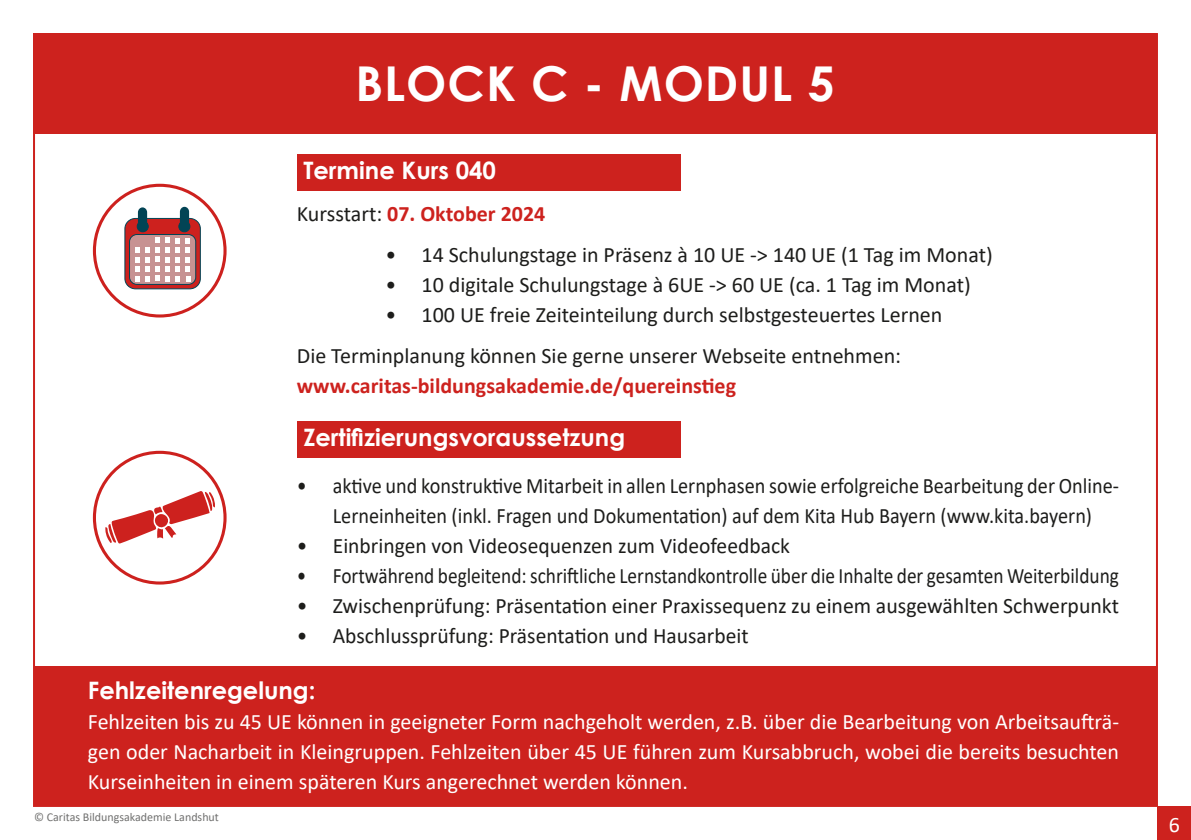
<style>
.page{position:relative;width:1191px;height:840px;background:#fff}
.page>*{position:absolute;margin:0;border:0;box-sizing:border-box;transform-origin:0 0}
.t1{font:700 48px "Century Gothic";letter-spacing:.02em;color:#fff}
.t2{font:700 24px "Century Gothic";color:#fff}
.t3{font:22px "Calibri";color:#1d1d1b}
.t4{font:22px/30px "Calibri";color:#fff;text-align:justify}
.t5{font:22px/30px "Calibri";color:#1d1d1b;text-align:center;scale:.92 1}
.t6{font:22px "Calibri";color:#1d1d1b;scale:.88 1}
.t7{font:700 22px "Calibri";color:#cd221e}
.t8{font:12px "Calibri";color:#70706f}
.s1{font-weight:400;color:#1d1d1b}
</style>
<div class="page">
<div style="left:297px;top:154px;width:383px;height:36px;background:#cd221e"></div>
<div style="left:297px;top:421px;width:383px;height:36px;background:#cd221e"></div>
<div style="left:33px;top:33px;width:1124px;height:100px;background:#cd221e"></div>
<div style="left:34px;top:666px;width:1123px;height:139px;background:#cd221e"></div>
<div style="left:93px;top:184px;width:134px;height:133px;border:3px solid #cd211e;border-radius:50%"></div>
<svg style="left:125px;top:218px;width:75px;height:71px"></svg>
<div style="left:125px;top:218px;width:75px;height:71px;border:1px solid #024455;border-radius:10px"></div>
<div style="left:129px;top:234px;width:67px;height:50px;background:#c79292;border-radius:7px"></div>
<div style="left:129px;top:234px;width:67px;height:50px;border:1px solid #024455;border-radius:7px"></div>
<svg style="left:135px;top:237px;width:55px;height:44px"></svg>
<div style="left:137px;top:221px;width:11px;height:11px;border:1px solid #024455;border-radius:50%"></div>
<div style="left:179px;top:221px;width:11px;height:11px;background:#024455;border-radius:50%"></div>
<div style="left:179px;top:221px;width:11px;height:11px;border:1px solid #024455;border-radius:50%"></div>
<div style="left:138px;top:207px;width:9px;height:24px;background:#024455;border-radius:5px"></div>
<div style="left:180px;top:207px;width:9px;height:23px;background:#024455;border-radius:5px"></div>
<div style="left:93px;top:450px;width:134px;height:134px;border:3px solid #cd211e;border-radius:50%"></div>
<svg style="left:105px;top:491px;width:110px;height:52px"></svg>
<div style="left:1158px;top:806px;width:33px;height:33px;background:#cd221e"></div>
<p class="t1" style="left:355px;top:47px;width:481px">BLOCK C - MODUL 5</p>
<p class="t2" style="left:303px;top:152px;width:194px">Termine Kurs 040</p>
<p class="t7" style="left:297px;top:197px;width:250px"><span class="s1">Kursstart:</span> 07. Oktober 2024</p>
<p class="t3" style="left:385px;top:239px;width:609px">• 14 Schulungstage in Präsenz à 10 UE -&gt; 140 UE (1 Tag im Monat)</p>
<p class="t3" style="left:385px;top:269px;width:587px">• 10 digitale Schulungstage à 6UE -&gt; 60 UE (ca. 1 Tag im Monat)</p>
<p class="t3" style="left:385px;top:299px;width:558px">• 100 UE freie Zeiteinteilung durch selbstgesteuertes Lernen</p>
<p class="t3" style="left:297px;top:340px;width:606px">Die Terminplanung können Sie gerne unserer Webseite entnehmen:</p>
<p class="t7" style="left:297px;top:370px;width:441px">www.caritas-bildungsakademie.de/quereinstieg</p>
<p class="t2" style="left:303px;top:419px;width:323px">Zertifizierungsvoraussetzung</p>
<p class="t5" style="left:297px;top:470px;width:895px">• aktive und konstruktive Mitarbeit in allen Lernphasen sowie erfolgreiche Bearbeitung der Online-<br>Lerneinheiten (inkl. Fragen und Dokumentation) auf dem Kita Hub Bayern (www.kita.bayern)</p>
<p class="t3" style="left:297px;top:530px;width:495px">• Einbringen von Videosequenzen zum Videofeedback</p>
<p class="t6" style="left:297px;top:560px;width:935px">• Fortwährend begleitend: schriftliche Lernstandkontrolle über die Inhalte der gesamten Weiterbildung</p>
<p class="t3" style="left:297px;top:590px;width:823px">• Zwischenprüfung: Präsentation einer Praxissequenz zu einem ausgewählten Schwerpunkt</p>
<p class="t3" style="left:297px;top:620px;width:453px">• Abschlussprüfung: Präsentation und Hausarbeit</p>
<p class="t2" style="left:88px;top:672px;width:229px">Fehlzeitenregelung:</p>
<p class="t4" style="left:88px;top:706px;width:1032px">Fehlzeiten bis zu 45 UE können in geeigneter Form nachgeholt werden, z.B. über die Bearbeitung von Arbeitsaufträ&shy;gen oder Nacharbeit in Kleingruppen. Fehlzeiten über 45 UE führen zum Kursabbruch, wobei die bereits besuchten Kurseinheiten in einem späteren Kurs angerechnet werden können.</p>
<p class="t8" style="left:34px;top:807px;width:186px">© Caritas Bildungsakademie Landshut</p>
<p class="t4" style="left:1168px;top:808px;width:13px">6</p>
</div>
